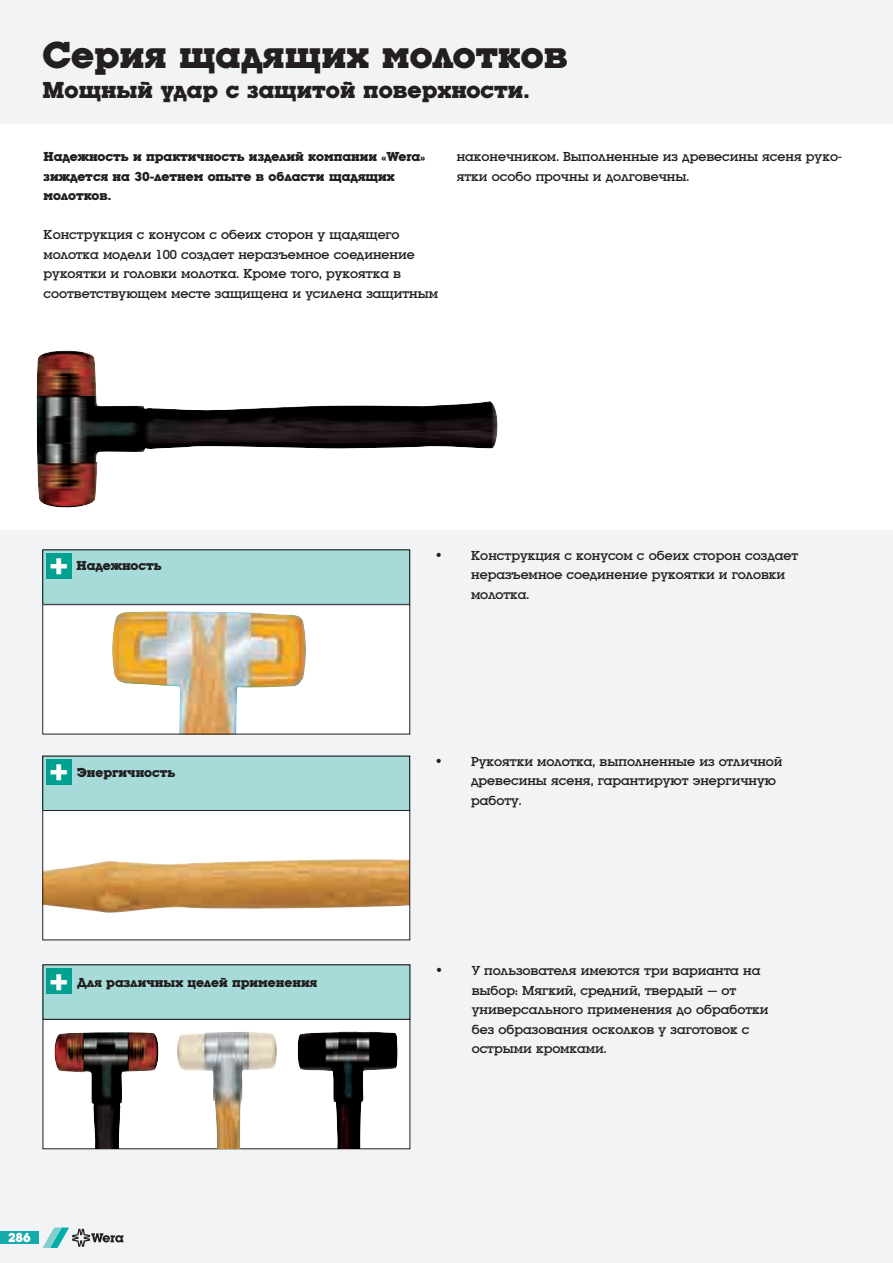
<style>
.page{position:relative;width:893px;height:1263px;background:#fff}
.page>*{position:absolute;margin:0;border:0;box-sizing:border-box;transform-origin:0 0}
.t1{font:700 39px "Luga";color:#231f20}
.t2{font:600 37.5px "Lubalin Graph ITC";color:#fff}
.t3{font:700 24px "Luga";color:#231f20}
.t4{font:700 15px "Lubalin Graph Md ITC";color:#231f20}
.t5{font:13.5px/19.5px "Luga";color:#231f20}
.t6{font:700 13.5px/19.5px "Luga";color:#231f20}
.t7{font:700 13.5px "Luga";color:#fff}
</style>
<div class="page">
<div style="left:0;top:0;width:893px;height:124px;background:#f2f3f4"></div>
<div style="left:0;top:530px;width:893px;height:733px;background:#f2f3f4"></div>
<div style="left:43px;top:965px;width:367px;height:54px;background:#a6dbd9"></div>
<div style="left:43px;top:550px;width:367px;height:54px;background:#a6dbd9"></div>
<div style="left:43px;top:756px;width:367px;height:55px;background:#a6dbd9"></div>
<div style="left:46px;top:759px;width:25px;height:25px;background:#00a191"></div>
<div style="left:46px;top:553px;width:25px;height:25px;background:#00a191"></div>
<div style="left:43px;top:1019px;width:367px;height:130px;background:#fff"></div>
<div style="left:43px;top:1019px;width:367px;height:130px;border:1px solid #231f20"></div>
<div style="left:46px;top:968px;width:25px;height:26px;background:#00a191"></div>
<div style="left:43px;top:605px;width:367px;height:129px;background:#fff"></div>
<img style="left:112px;top:611px;width:194px;height:121px">
<div style="left:43px;top:604px;width:367px;height:130px;border:1px solid #231f20"></div>
<div style="left:43px;top:810px;width:367px;height:130px;background:#fff"></div>
<img style="left:45px;top:859px;width:363px;height:54px">
<div style="left:43px;top:810px;width:367px;height:130px;border:1px solid #231f20"></div>
<img style="left:36px;top:350px;width:462px;height:158px">
<img style="left:52px;top:1032px;width:108px;height:116px">
<img style="left:175px;top:1032px;width:104px;height:116px">
<img style="left:298px;top:1031px;width:100px;height:117px">
<svg style="left:43px;top:1227px;width:80px;height:21px"></svg>
<div style="left:0;top:1231px;width:39px;height:13px;background:#15aaac"></div>
<h1 class="t1" style="left:43px;top:35px;width:527px">Серия щадящих молотков</h1>
<h3 class="t3" style="left:43px;top:78px;width:489px">Мощный удар с защитой поверхности.</h3>
<p class="t6" style="left:44px;top:147px;width:383px">Надежность и практичность изделий компании «Wera» зиждется на 30-летнем опыте в области щадящих молотков.</p>
<p class="t5" style="left:44px;top:225px;width:396px">Конструкция с конусом с обеих сторон у щадящего молотка модели 100 создает неразъемное соединение рукоятки и головки молотка. Кроме того, рукоятка в соответствующем месте защищена и усилена защитным</p>
<p class="t5" style="left:457px;top:148px;width:387px">наконечником. Выполненные из древесины ясеня руко&shy;ятки особо прочны и долговечны.</p>
<h2 class="t2" style="left:49px;top:544px;width:20px">+</h2>
<p class="t6" style="left:77px;top:556px;width:87px">Надежность</p>
<p class="t4" style="left:434px;top:545px;width:12px">•</p>
<p class="t5" style="left:471px;top:546px;width:329px">Конструкция с конусом с обеих сторон создает неразъемное соединение рукоятки и головки молотка.</p>
<h2 class="t2" style="left:49px;top:750px;width:20px">+</h2>
<p class="t6" style="left:77px;top:763px;width:100px">Энергичность</p>
<p class="t5" style="left:471px;top:752px;width:313px">Рукоятки молотка, выполненные из отличной древесины ясеня, гарантируют энергичную работу.</p>
<p class="t4" style="left:434px;top:751px;width:12px">•</p>
<h2 class="t2" style="left:49px;top:959px;width:20px">+</h2>
<p class="t6" style="left:77px;top:972px;width:242px">Для различных целей применения</p>
<p class="t4" style="left:434px;top:961px;width:12px">•</p>
<p class="t5" style="left:472px;top:961px;width:298px">У пользователя имеются три варианта на выбор: Мягкий, средний, твердый – от универсального применения до обработки без образования осколков у заготовок с острыми кромками.</p>
<p class="t7" style="left:8px;top:1231px;width:24px">286</p>
</div>
